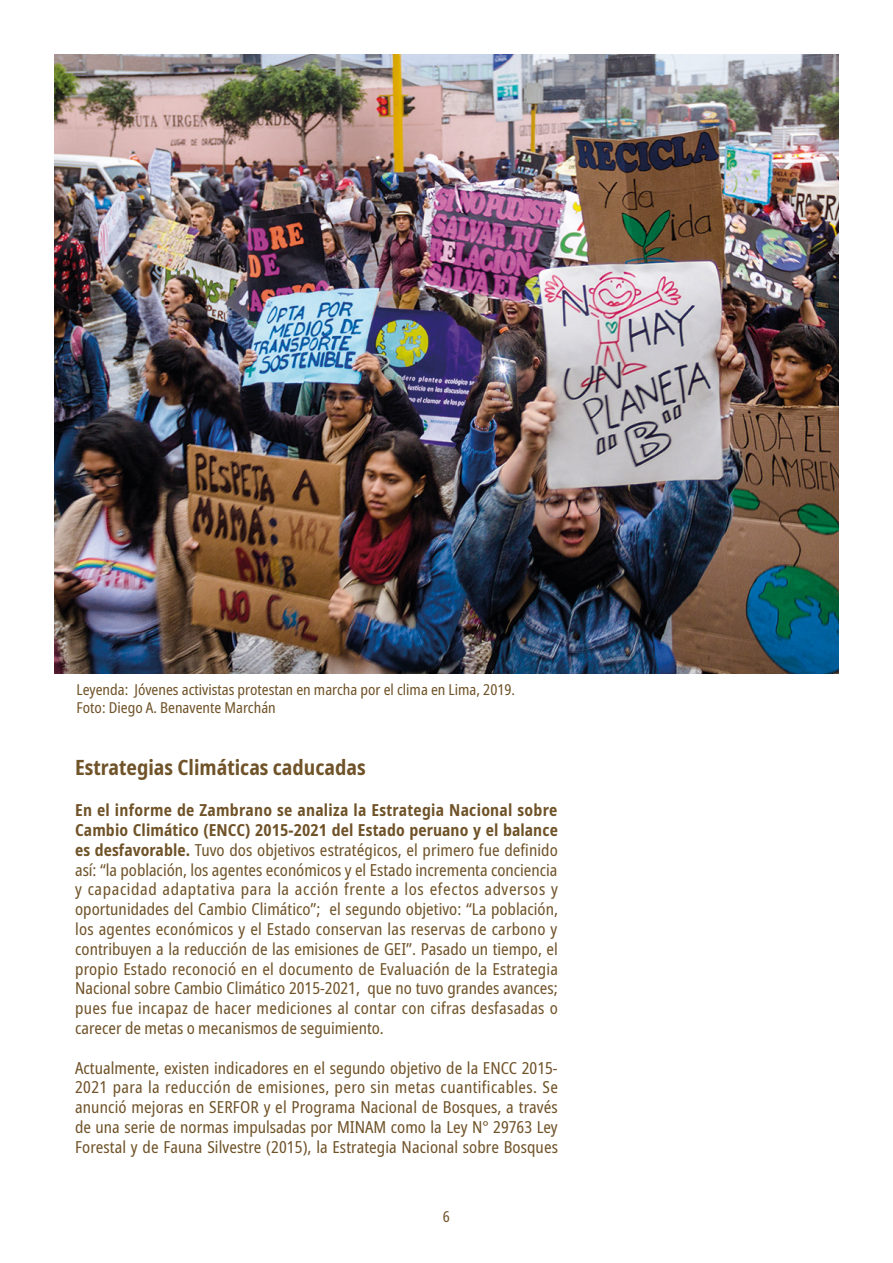
<style>
.page{position:relative;width:893px;height:1263px;background:#fff}
.page>*{position:absolute;margin:0;border:0;box-sizing:border-box;transform-origin:0 0}
.t1{font:700 condensed 21px "Noto Sans";color:#705329}
.t2{font:condensed 16.5px/19.8px "Noto Sans";letter-spacing:.005em;color:#705329;text-align:justify}
.t3{font:condensed 15px/18px "Noto Sans";color:#705329}
.s1{font-weight:700}
</style>
<div class="page">
<img style="left:54px;top:54px;width:785px;height:620px">
<p class="t3" style="left:77px;top:681px;width:440px">Leyenda: Jóvenes activistas protestan en marcha por el clima en Lima, 2019.<br>Foto: Diego A. Benavente Marchán</p>
<p class="t1" style="left:75px;top:752px;width:292px">Estrategias Climáticas caducadas</p>
<p class="t2" style="left:75px;top:801px;width:484px"><span class="s1">En el informe de Zambrano se analiza la Estrategia Nacional sobre Cambio Climático (ENCC) 2015-2021 del Estado peruano y el balance es desfavorable.</span> Tuvo dos objetivos estratégicos, el primero fue definido así: “la población, los agentes económicos y el Estado incrementa conciencia y capacidad adaptativa para la acción frente a los efectos adversos y oportunidades del Cambio Climático”; el segundo objetivo: “La población, los agentes económicos y el Estado conservan las reservas de carbono y contribuyen a la reducción de las emisiones de GEI”. Pasado un tiempo, el propio Estado reconoció en el documento de Evaluación de la Estrategia Nacional sobre Cambio Climático 2015-2021, que no tuvo grandes avances; pues fue incapaz de hacer mediciones al contar con cifras desfasadas o carecer de metas o mecanismos de seguimiento.</p>
<p class="t2" style="left:75px;top:1058px;width:484px">Actualmente, existen indicadores en el segundo objetivo de la ENCC 2015- 2021 para la reducción de emisiones, pero sin metas cuantificables. Se anunció mejoras en SERFOR y el Programa Nacional de Bosques, a través de una serie de normas impulsadas por MINAM como la Ley N° 29763 Ley Forestal y de Fauna Silvestre (2015), la Estrategia Nacional sobre Bosques</p>
<p class="t3" style="left:443px;top:1208px;width:9px">6</p>
</div>
